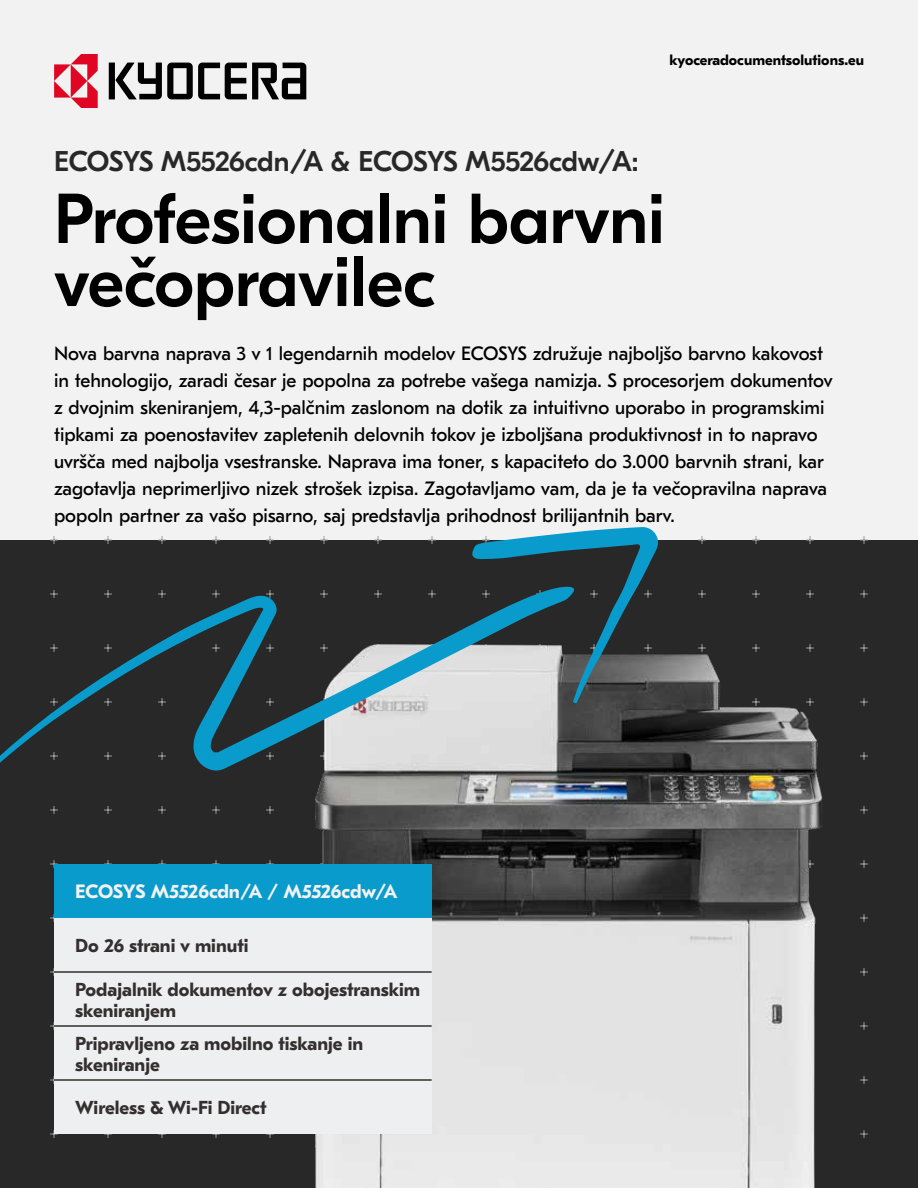
<style>
.page{position:relative;width:918px;height:1188px;background:#f2f2f2}
.page>*{position:absolute;margin:0;border:0;box-sizing:border-box;transform-origin:0 0}
.t1{font:500 70.5px/63px "GT Eesti Pro Display";color:#000}
.t2{font:500 28.5px "GT Eesti Pro Display";letter-spacing:-.02em;color:#282828}
.t3{font:19.35px/27px "GT Eesti Pro Text";color:#000}
.t4{font:700 19.35px "GT Eesti Pro Text";letter-spacing:-.02em;color:#f2f2f2}
.t5{font:700 18.75px/21px "GT Eesti Pro Text";color:#342f2e}
.t6{font:700 14.7px "GT Eesti Pro Text";color:#000}
</style>
<div class="page">
<div style="left:0;top:540px;width:918px;height:648px;background:#282828"></div>
<img style="left:266px;top:590px;width:602px;height:598px">
<svg style="left:0;top:590px;width:575px;height:193px"></svg>
<svg style="left:472px;top:527px;width:186px;height:176px"></svg>
<svg style="left:109px;top:63px;width:197px;height:36px"></svg>
<svg style="left:54px;top:54px;width:44px;height:54px"></svg>
<div style="left:54px;top:864px;width:378px;height:54px;background:#0a9bcd"></div>
<div style="left:54px;top:972px;width:378px;height:54px;background:#eeeff1"></div>
<div style="left:54px;top:1026px;width:378px;height:54px;background:#eeeff1"></div>
<div style="left:54px;top:1080px;width:378px;height:54px;background:#eeeff1"></div>
<div style="left:54px;top:918px;width:378px;height:54px;background:#eeeff1"></div>
<hr style="left:54px;top:971px;width:378px;height:2px;background:#342f2e">
<hr style="left:54px;top:1025px;width:378px;height:2px;background:#342f2e">
<hr style="left:54px;top:1079px;width:378px;height:2px;background:#342f2e">
<p class="t6" style="left:669px;top:52px;width:196px">kyoceradocumentsolutions.eu</p>
<h2 class="t2" style="left:54px;top:146px;width:586px">ECOSYS M5526cdn/A &amp; ECOSYS M5526cdw/A:</h2>
<h1 class="t1" style="left:54px;top:189px;width:612px">Profesionalni barvni večopravilec</h1>
<p class="t3" style="left:54px;top:340px;width:780px">Nova barvna naprava 3 v 1 legendarnih modelov ECOSYS združuje najboljšo barvno kakovost in tehnologijo, zaradi česar je popolna za potrebe vašega namizja. S procesorjem dokumentov z dvojnim skeniranjem, 4,3-palčnim zaslonom na dotik za intuitivno uporabo in programskimi tipkami za poenostavitev zapletenih delovnih tokov je izboljšana produktivnost in to napravo uvršča med najbolja vsestranske. Naprava ima toner, s kapaciteto do 3.000 barvnih strani, kar zagotavlja neprimerljivo nizek strošek izpisa. Zagotavljamo vam, da je ta večopravilna naprava popoln partner za vašo pisarno, saj predstavlja prihodnost brilijantnih barv.</p>
<p class="t4" style="left:75px;top:881px;width:324px">ECOSYS M5526cdn/A / M5526cdw/A</p>
<p class="t5" style="left:75px;top:936px;width:175px">Do 26 strani v minuti</p>
<p class="t5" style="left:75px;top:979px;width:346px">Podajalnik dokumentov z obojestranskim skeniranjem</p>
<p class="t5" style="left:75px;top:1033px;width:289px">Pripravljeno za mobilno tiskanje in skeniranje</p>
<p class="t5" style="left:75px;top:1098px;width:193px">Wireless &amp; Wi-Fi Direct</p>
</div>
